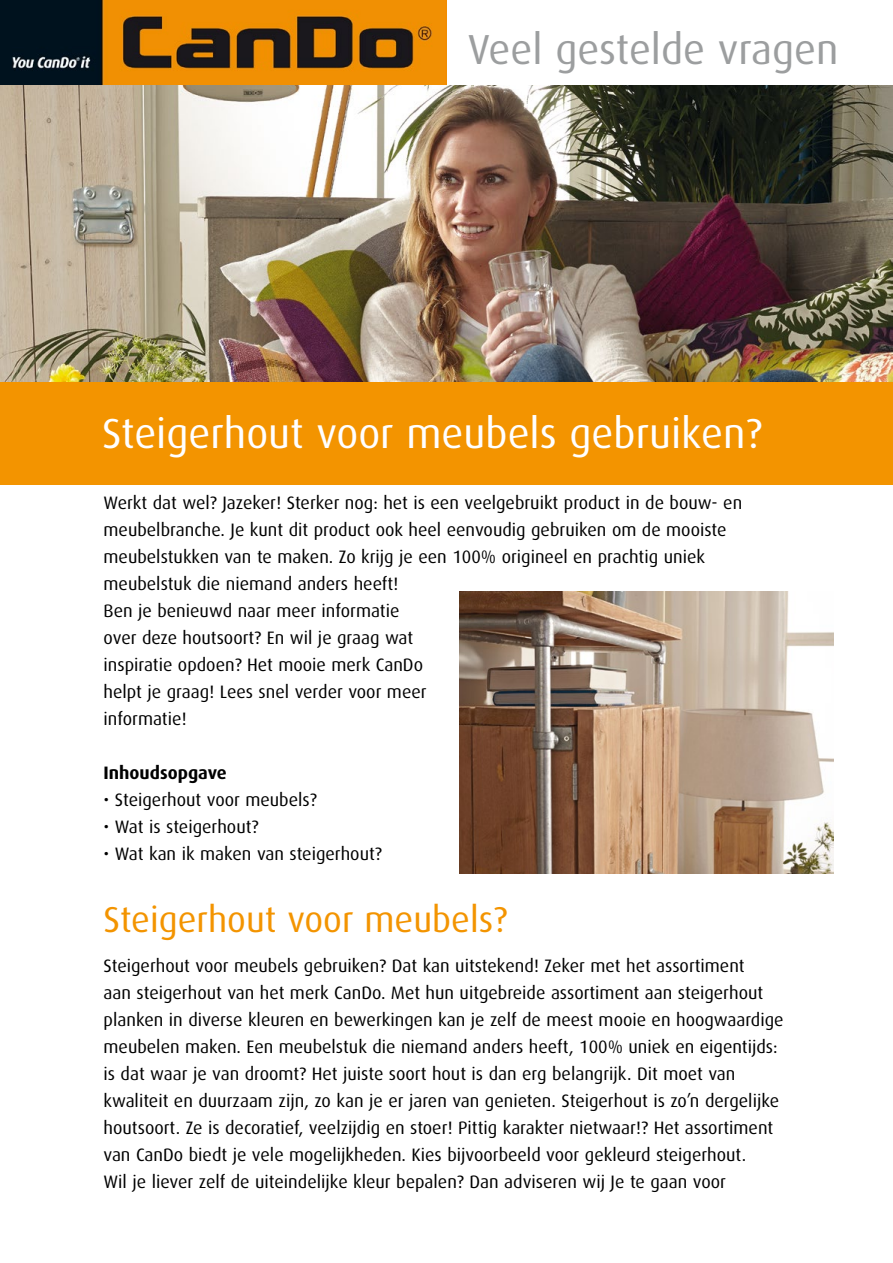
<style>
.page{position:relative;width:893px;height:1263px;background:#fff}
.page>*{position:absolute;margin:0;border:0;box-sizing:border-box;transform-origin:0 0}
.t1{font:42px "Dax";color:#fff}
.t2{font:42px "Dax";color:#9c9e9f}
.t3{font:36px "Dax";color:#f39400}
.t4{font:18px/27px "Dax";color:#000}
.t5{font:700 18px "Dax";color:#000}
</style>
<div class="page">
<img style="left:0;top:0;width:446px;height:85px">
<img style="left:0;top:85px;width:893px;height:298px">
<img style="left:459px;top:591px;width:374px;height:283px">
<div style="left:0;top:383px;width:893px;height:102px;background:#f39400"></div>
<h1 class="t2" style="left:468px;top:26px;width:372px">Veel gestelde vragen</h1>
<h1 class="t1" style="left:102px;top:410px;width:661px">Steigerhout voor meubels gebruiken?</h1>
<p class="t4" style="left:104px;top:489px;width:640px">Werkt dat wel? Jazeker! Sterker nog: het is een veelgebruikt product in de bouw- en meubelbranche. Je kunt dit product ook heel eenvoudig gebruiken om de mooiste meubelstukken van te maken. Zo krijg je een 100% origineel en prachtig uniek meubelstuk die niemand anders heeft!<br>Ben je benieuwd naar meer informatie<br>over deze houtsoort? En wil je graag wat<br>inspiratie opdoen? Het mooie merk CanDo<br>helpt je graag! Lees snel verder voor meer<br>informatie!</p>
<p class="t5" style="left:104px;top:762px;width:125px">Inhoudsopgave</p>
<p class="t4" style="left:104px;top:786px;width:215px">• Steigerhout voor meubels?</p>
<p class="t4" style="left:104px;top:813px;width:157px">• Wat is steigerhout?</p>
<p class="t4" style="left:104px;top:840px;width:280px">• Wat kan ik maken van steigerhout?</p>
<h2 class="t3" style="left:104px;top:899px;width:405px">Steigerhout voor meubels?</h2>
<p class="t4" style="left:104px;top:953px;width:682px">Steigerhout voor meubels gebruiken? Dat kan uitstekend! Zeker met het assortiment<br>aan steigerhout van het merk CanDo. Met hun uitgebreide assortiment aan steigerhout planken in diverse kleuren en bewerkingen kan je zelf de meest mooie en hoogwaardige meubelen maken. Een meubelstuk die niemand anders heeft, 100% uniek en eigentijds: is dat waar je van droomt? Het juiste soort hout is dan erg belangrijk. Dit moet van kwaliteit en duurzaam zijn, zo kan je er jaren van genieten. Steigerhout is zo’n dergelijke houtsoort. Ze is decoratief, veelzijdig en stoer! Pittig karakter nietwaar!? Het assortiment van CanDo biedt je vele mogelijkheden. Kies bijvoorbeeld voor gekleurd steigerhout.<br>Wil je liever zelf de uiteindelijke kleur bepalen? Dan adviseren wij Je te gaan voor</p>
</div>
